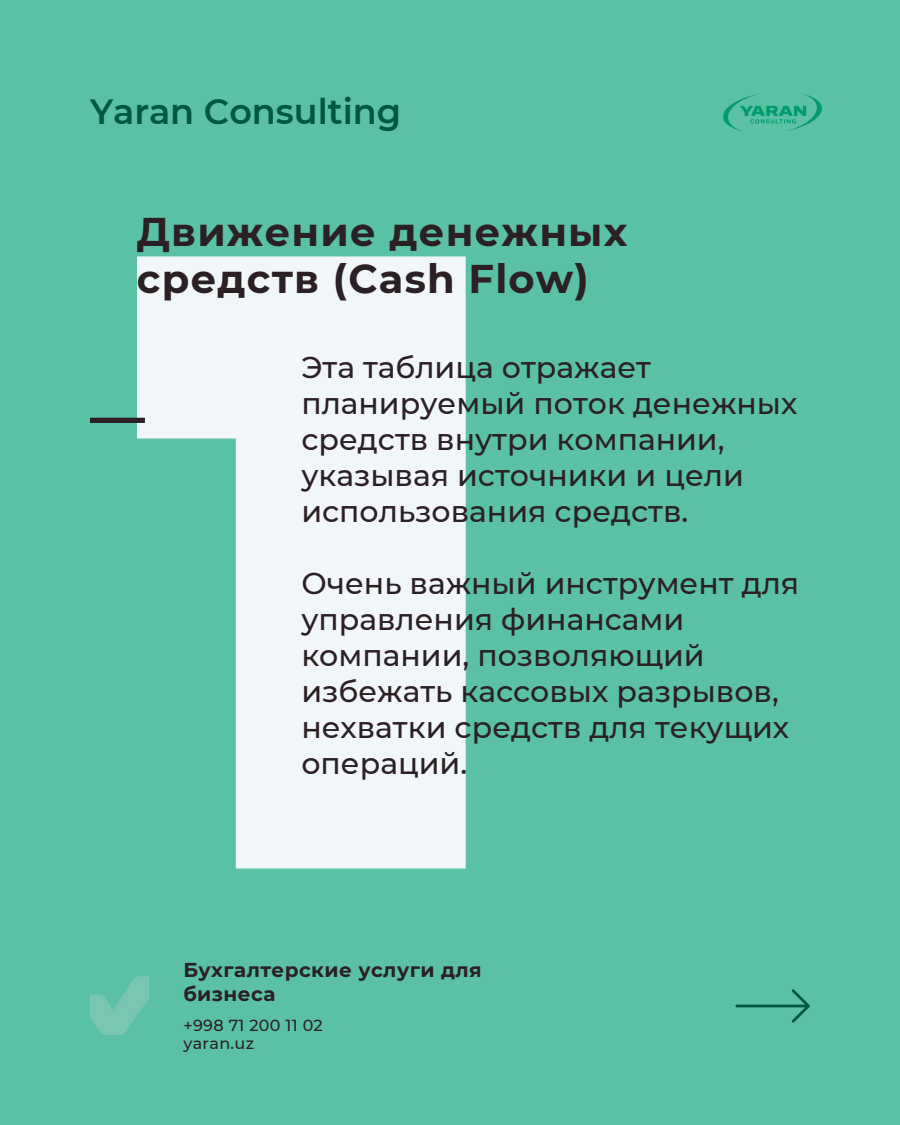
<style>
.page{position:relative;width:900px;height:1125px;background:#5ac1a6}
.page>*{position:absolute;margin:0;border:0;box-sizing:border-box;transform-origin:0 0}
.t1{font:700 40px/47.2px "Montserrat";letter-spacing:.03em;color:#2b2024}
.t2{font:600 35px "Montserrat";color:#00573f}
.t3{font:500 30px/36px "Montserrat";color:#2b2024}
.t4{font:700 20px/24px "Montserrat";letter-spacing:.02em;color:#2b2024}
.t5{font:500 16px "Montserrat";letter-spacing:.02em;color:#2b2024}
</style>
<div class="page">
<svg style="left:137px;top:256px;width:329px;height:612px;fill:#f1f6f9"></svg>
<div style="left:90px;top:418px;width:55px;height:5px;background:#2b2024"></div>
<img style="left:723px;top:94px;width:99px;height:37px">
<img style="left:90px;top:977px;width:58px;height:58px">
<svg style="left:735px;top:989px;width:75px;height:34px"></svg>
<h3 class="t2" style="left:90px;top:90px;width:313px">Yaran Consulting</h3>
<h2 class="t1" style="left:137px;top:208px;width:492px">Движение денежных средств (Cash Flow)</h2>
<p class="t3" style="left:301px;top:349px;width:498px">Эта таблица отражает планируемый поток денежных средств внутри компании, указывая источники и цели использования средств.</p>
<h1 class="t3" style="left:301px;top:565px;width:499px">Очень важный инструмент для управления финансами компании, позволяющий избежать кассовых разрывов, нехватки средств для текущих операций.</h1>
<p class="t4" style="left:183px;top:958px;width:300px">Бухгалтерские услуги для бизнеса</p>
<h4 class="t5" style="left:183px;top:1015px;width:141px">+998 71 200 11 02</h4>
<p class="t5" style="left:183px;top:1034px;width:72px">yaran.uz</p>
</div>
